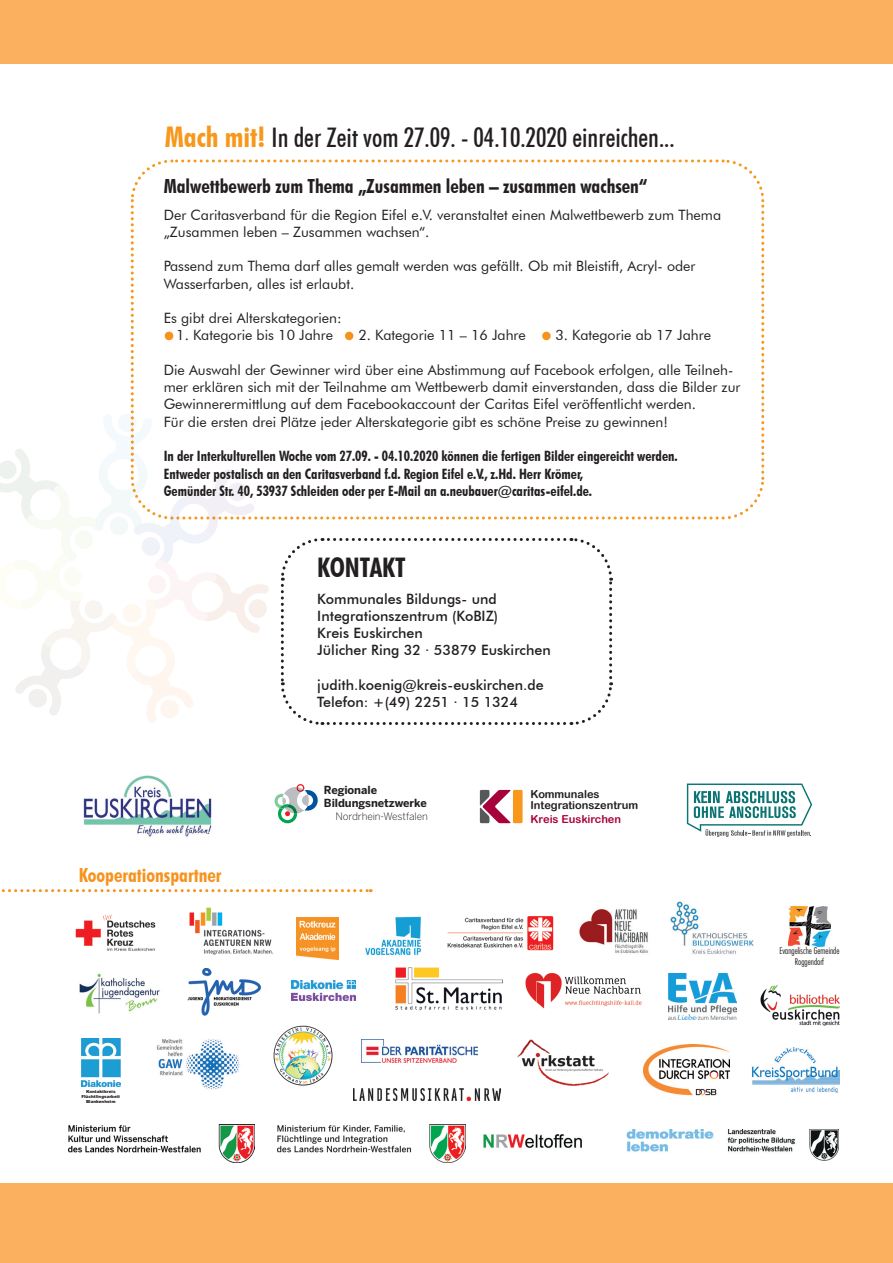
<style>
.page{position:relative;width:893px;height:1263px;background:#fff}
.page>*{position:absolute;margin:0;border:0;box-sizing:border-box;transform-origin:0 0}
.t1{font:500 condensed 27px "Futura BT";color:#231f20}
.t2{font:700 condensed 27px "Futura BT";color:#231f20}
.t3{font:700 condensed 19.5px "Futura BT";color:#231f20}
.t4{font:700 condensed 19.5px "Futura BT";color:#f7931d}
.t5{font:14.25px/17.2px "Futura BT";color:#231f20}
.t6{font:700 condensed 14.25px/17.2px "Futura BT";color:#231f20}
.t7{font:500 14.25px/17.2px "Futura BT";color:#231f20}
.t8{font:11.1px/10.8px "Arial Rounded MT Bold";color:#231f20}
.t9{font:700 11.1px/13px "Benton Sans";letter-spacing:-.005em;color:#231f20}
.t10{font:11.1px "Arial Rounded MT Bold";color:#a7023c}
.t11{font:300 10.2px "Benton Sans";letter-spacing:-.015em;color:#231f20}
.t12{font:300 condensed 9px/10.5px "Futura";color:#231f20;text-align:center}
.t13{font:900 4.2px/4.9px "Arial";color:#231f20;text-align:center}
.s1{font-weight:700;font-size:28.5px;color:#f7981d}
</style>
<div class="page">
<div style="left:0;top:0;width:893px;height:63px;background:#fab05f"></div>
<img style="left:447px;top:916px;width:107px;height:35px">
<img style="left:291px;top:980px;width:64px;height:21px">
<img style="left:75px;top:914px;width:81px;height:37px">
<img style="left:189px;top:907px;width:84px;height:48px">
<img style="left:671px;top:901px;width:83px;height:53px">
<img style="left:751px;top:1047px;width:88px;height:46px">
<img style="left:187px;top:968px;width:75px;height:47px">
<img style="left:579px;top:909px;width:69px;height:45px">
<svg style="left:1px;top:889px;width:370px;height:3px"></svg>
<img style="left:81px;top:1038px;width:40px;height:49px">
<img style="left:525px;top:972px;width:117px;height:37px">
<img style="left:156px;top:1038px;width:84px;height:52px">
<img style="left:297px;top:917px;width:42px;height:43px">
<img style="left:760px;top:984px;width:80px;height:41px">
<img style="left:518px;top:1039px;width:91px;height:47px">
<img style="left:79px;top:973px;width:81px;height:41px">
<img style="left:789px;top:906px;width:41px;height:40px">
<div style="left:513px;top:790px;width:10px;height:33px;background:#f7981d"></div>
<svg style="left:480px;top:790px;width:31px;height:33px"></svg>
<svg style="left:687px;top:783px;width:125px;height:54px"></svg>
<svg style="left:275px;top:784px;width:43px;height:39px"></svg>
<img style="left:83px;top:775px;width:129px;height:62px">
<img style="left:273px;top:1025px;width:60px;height:61px">
<img style="left:362px;top:1040px;width:116px;height:22px">
<div style="left:0;top:1183px;width:893px;height:80px;background:#fab05f"></div>
<svg style="left:0;top:159px;width:765px;height:566px"></svg>
<img style="left:643px;top:1045px;width:86px;height:51px">
<img style="left:353px;top:1088px;width:147px;height:13px">
<img style="left:69px;top:1125px;width:186px;height:38px">
<img style="left:668px;top:973px;width:68px;height:46px">
<img style="left:395px;top:967px;width:107px;height:44px">
<div style="left:165px;top:332px;width:8px;height:8px;background:#f7931d;border-radius:50%"></div>
<div style="left:345px;top:332px;width:8px;height:8px;background:#f7931d;border-radius:50%"></div>
<div style="left:542px;top:332px;width:9px;height:8px;background:#f7931d;border-radius:50%"></div>
<img style="left:365px;top:916px;width:56px;height:40px">
<img style="left:483px;top:1129px;width:356px;height:31px">
<img style="left:278px;top:1124px;width:188px;height:39px">
<h1 class="t1" style="left:165px;top:121px;width:511px"><span class="s1">Mach mit!</span> In der Zeit vom 27.09. - 04.10.2020 einreichen...</h1>
<h2 class="t3" style="left:164px;top:175px;width:485px">Malwettbewerb zum Thema „Zusammen leben – zusammen wachsen“</h2>
<p class="t5" style="left:164px;top:206px;width:559px">Der Caritasverband für die Region Eifel e.V. veranstaltet einen Malwettbewerb zum Thema „Zusammen leben – Zusammen wachsen“.</p>
<p class="t5" style="left:164px;top:258px;width:533px">Passend zum Thema darf alles gemalt werden was gefällt. Ob mit Bleistift, Acryl- oder<br>Wasserfarben, alles ist erlaubt.</p>
<p class="t5" style="left:164px;top:309px;width:180px">Es gibt drei Alterskategorien:</p>
<p class="t5" style="left:176px;top:327px;width:158px">1. Kategorie bis 10 Jahre</p>
<p class="t5" style="left:358px;top:327px;width:169px">2. Kategorie 11 – 16 Jahre</p>
<p class="t5" style="left:555px;top:327px;width:157px">3. Kategorie ab 17 Jahre</p>
<p class="t5" style="left:164px;top:361px;width:578px">Die Auswahl der Gewinner wird über eine Abstimmung auf Facebook erfolgen, alle Teilneh&shy;mer erklären sich mit der Teilnahme am Wettbewerb damit einverstanden, dass die Bilder zur Gewinnerermittlung auf dem Facebookaccount der Caritas Eifel veröffentlicht werden.<br>Für die ersten drei Plätze jeder Alterskategorie gibt es schöne Preise zu gewinnen!</p>
<p class="t6" style="left:164px;top:447px;width:515px">In der Interkulturellen Woche vom 27.09. - 04.10.2020 können die fertigen Bilder eingereicht werden.<br>Entweder postalisch an den Caritasverband f.d. Region Eifel e.V., z.Hd. Herr Krömer,<br>Gemünder Str. 40, 53937 Schleiden oder per E-Mail an a.neubauer@caritas-eifel.de.</p>
<h1 class="t2" style="left:317px;top:551px;width:90px">KONTAKT</h1>
<p class="t7" style="left:317px;top:590px;width:235px">Kommunales Bildungs- und<br>Integrationszentrum (KoBIZ)<br>Kreis Euskirchen<br>Jülicher Ring 32 · 53879 Euskirchen</p>
<p class="t7" style="left:317px;top:676px;width:228px">judith.koenig@kreis-euskirchen.de<br>Telefon: +(49) 2251 · 15 1324</p>
<h2 class="t4" style="left:79px;top:863px;width:144px">Kooperationspartner</h2>
<p class="t9" style="left:324px;top:783px;width:104px">Regionale<br>Bildungsnetzwerke</p>
<p class="t11" style="left:335px;top:810px;width:94px">Nordrhein-Westfalen</p>
<p class="t8" style="left:530px;top:788px;width:109px">Kommunales<br>Integrationszentrum</p>
<p class="t10" style="left:530px;top:813px;width:92px">Kreis Euskirchen</p>
<p class="t12" style="left:779px;top:946px;width:62px">Evangelische Gemeinde<br>Roggendorf</p>
<p class="t13" style="left:81px;top:1089px;width:40px">Kontaktkreis<br>Flüchtlingsarbeit<br>Blankenheim</p>
</div>
